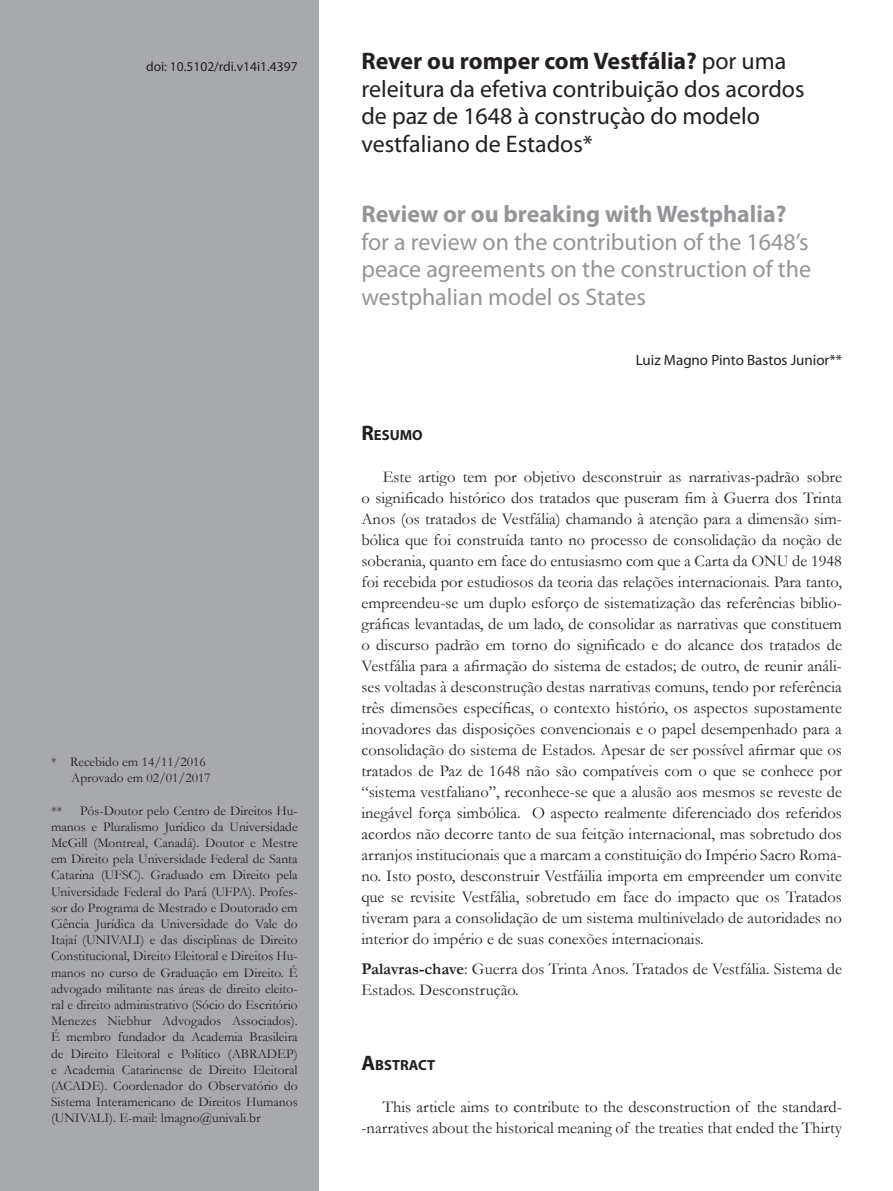
<style>
.page{position:relative;width:893px;height:1191px;background:#fff}
.page>*{position:absolute;margin:0;border:0;box-sizing:border-box;transform-origin:0 0}
.Tit2{font:24px/27.6px "Myriad Pro";color:#939598}
.Tit{font:24px/27.6px "Myriad Pro";color:#231f20}
.texto{font:16.5px/21px "Garamond";color:#231f20;text-align:justify}
.text_sem_recuo{font:16.5px/21px "Garamond";color:#231f20}
.Myriad_10{font:15px "Myriad Pro";color:#231f20}
.Subt_resumo{font:700 14.7px "Myriad Pro";color:#231f20}
.rodape{font:13.5px/16.2px "Garamond";color:#231f20;text-align:justify}
.Doi{font:13.5px "Myriad Pro";color:#231f20}
.s1{font-weight:700}
.s2{font-size:21px}
</style>
<div class="page">
<div style="left:0;top:0;width:319px;height:1191px;background:#a8a9ad"></div>
<p class="Doi" style="left:146px;top:58px;width:153px">doi: 10.5102/rdi.v14i1.4397</p>
<p class="Tit" style="left:361px;top:47px;width:445px"><span class="s1">Rever ou romper com Vestfália?</span> por uma releitura da efetiva contribuição dos acordos de paz de 1648 à construçào do modelo vestfaliano de Estados*</p>
<p class="Tit2" style="left:361px;top:200px;width:451px"><span class="s1">Review or ou breaking with Westphalia? </span>for a review on the contribution of the 1648’s peace agreements on the construction of the westphalian model os States</p>
<p class="rodape" style="left:51px;top:753px;width:156px">* Recebido em 14/11/2016</p>
<p class="rodape" style="left:71px;top:769px;width:141px">Aprovado em 02/01/2017</p>
<p class="rodape" style="left:51px;top:802px;width:13px">**</p>
<p class="rodape" style="left:51px;top:802px;width:248px;text-indent:29px">Pós-Doutor pelo Centro de Direitos Hu&shy;manos e Pluralismo Jurídico da Universidade McGill (Montreal, Canadá). Doutor e Mestre em Direito pela Universidade Federal de Santa Catarina (UFSC). Graduado em Direito pela Universidade Federal do Pará (UFPA). Profes&shy;sor do Programa de Mestrado e Doutorado em Ciência Jurídica da Universidade do Vale do Itajaí (UNIVALI) e das disciplinas de Direito Constitucional, Direito Eleitoral e Direitos Hu&shy;manos no curso de Graduação em Direito. É advogado militante nas áreas de direito eleito&shy;ral e direito administrativo (Sócio do Escritório Menezes Niebhur Advogados Associados).<br>É membro fundador da Academia Brasileira de Direito Eleitoral e Político (ABRADEP) e Academia Catarinense de Direito Eleitoral (ACADE). Coordenador do Observatório do Sistema Interamericano de Direitos Humanos (UNIVALI). E-mail: lmagno@univali.br</p>
<p class="Myriad_10" style="left:636px;top:350px;width:208px">Luiz Magno Pinto Bastos Junior**</p>
<p class="Subt_resumo" style="left:361px;top:425px;width:63px"><span class="s2">R</span>ESUMO</p>
<p class="texto" style="left:361px;top:466px;width:482px;text-indent:21px">Este artigo tem por objetivo desconstruir as narrativas-padrão sobre o significado histórico dos tratados que puseram fim à Guerra dos Trinta Anos (os tratados de Vestfália) chamando à atenção para a dimensão sim&shy;bólica que foi construída tanto no processo de consolidação da noção de soberania, quanto em face do entusiasmo com que a Carta da ONU de 1948 foi recebida por estudiosos da teoria das relações internacionais. Para tanto, empreendeu-se um duplo esforço de sistematização das referências biblio&shy;gráficas levantadas, de um lado, de consolidar as narrativas que constituem o discurso padrão em torno do significado e do alcance dos tratados de Vestfália para a afirmação do sistema de estados; de outro, de reunir análi&shy;ses voltadas à desconstrução destas narrativas comuns, tendo por referência três dimensões específicas, o contexto histório, os aspectos supostamente inovadores das disposições convencionais e o papel desempenhado para a consolidação do sistema de Estados. Apesar de ser possível afirmar que os tratados de Paz de 1648 não são compatíveis com o que se conhece por “sistema vestfaliano”, reconhece-se que a alusão aos mesmos se reveste de inegável força simbólica. O aspecto realmente diferenciado dos referidos acordos não decorre tanto de sua feitção internacional, mas sobretudo dos arranjos institucionais que a marcam a constituição do Império Sacro Roma&shy;no. Isto posto, desconstruir Vestfáilia importa em empreender um convite que se revisite Vestfália, sobretudo em face do impacto que os Tratados tiveram para a consolidação de um sistema multinivelado de autoridades no interior do império e de suas conexões internacionais.</p>
<p class="text_sem_recuo" style="left:361px;top:957px;width:482px"><span class="s1">Palavras-chave</span>: Guerra dos Trinta Anos. Tratados de Vestfália. Sistema de<br>Estados. Desconstrução.</p>
<p class="Subt_resumo" style="left:361px;top:1055px;width:75px"><span class="s2">A</span>BSTRACT</p>
<p class="texto" style="left:361px;top:1096px;width:482px;text-align:right">This article aims to contribute to the desconstruction of the standard--narratives about the historical meaning of the treaties that ended the Thirty</p>
</div>
